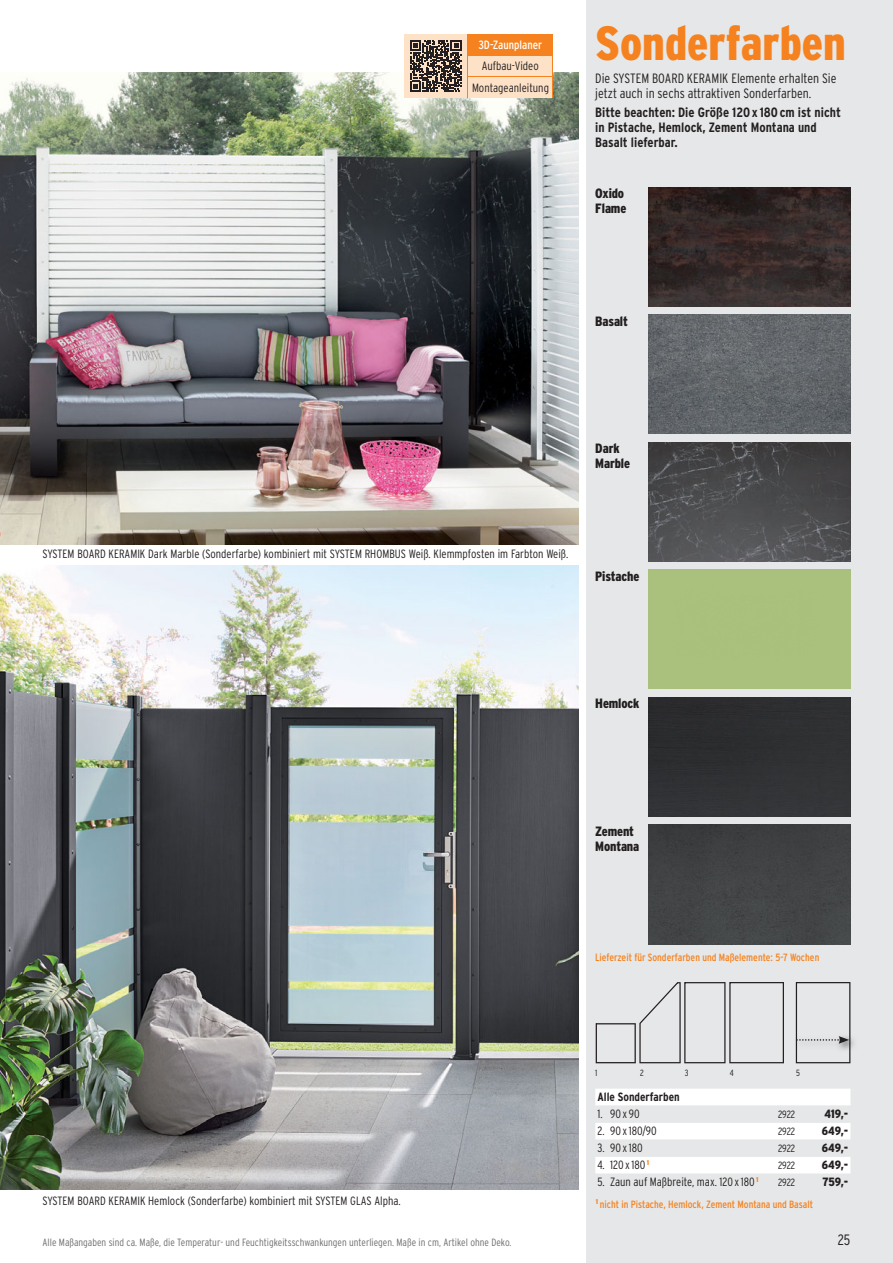
<style>
.page{position:relative;width:893px;height:1263px;background:#fff}
.page>*{position:absolute;margin:0;border:0;box-sizing:border-box;transform-origin:0 0}
.t1{font:900 condensed 48px "Interstate";color:#f5821f}
.t2{font:300 condensed 15px "Interstate";color:#231f20}
.t3{font:700 condensed 13.5px/15px "Interstate";color:#231f20}
.t4{font:300 condensed 13.5px/15px "Interstate";color:#231f20}
.t5{font:900 condensed 13.5px/15px "Interstate";letter-spacing:-.01em;color:#231f20}
.t6{font:300 condensed 12px/21.3px "Interstate";color:#231f20;text-align:center}
.t7{font:900 condensed 12px "Interstate";letter-spacing:-.005em;color:#231f20}
.t8{font:700 condensed 12px "Interstate";color:#231f20}
.t9{font:condensed 12px "Interstate";color:#fff}
.t10{font:300 condensed 10.5px "Interstate";color:#6d6e70}
.t11{font:condensed 10.5px "Interstate";color:#f5821f}
.t12{font:300 condensed 10.5px "Interstate";letter-spacing:-.015em;color:#231f20}
.t13{font:300 condensed 9px "Interstate";color:#231f20}
</style>
<div class="page">
<div style="left:587px;top:0;width:306px;height:1263px;background:#e6e7e8"></div>
<img style="left:795px;top:1033px;width:59px;height:20px">
<svg style="left:796px;top:982px;width:54px;height:81px"></svg>
<svg style="left:596px;top:982px;width:188px;height:81px"></svg>
<img style="left:0;top:72px;width:578px;height:472px">
<img style="left:0;top:566px;width:578px;height:623px">
<svg style="left:595px;top:1089px;width:255px;height:85px"></svg>
<div style="left:648px;top:825px;width:202px;height:119px;background:#424345"></div>
<div style="left:648px;top:697px;width:202px;height:119px;background:#2f3032"></div>
<img style="left:648px;top:442px;width:202px;height:119px">
<img style="left:648px;top:315px;width:202px;height:119px">
<img style="left:648px;top:187px;width:202px;height:119px">
<div style="left:404px;top:34px;width:149px;height:64px;background:#fee2c8"></div>
<div style="left:468px;top:34px;width:85px;height:21px;background:#f5821f"></div>
<hr style="left:467px;top:34px;width:1px;height:42px;background:#f5821f">
<svg style="left:467px;top:77px;width:1px;height:21px"></svg>
<hr style="left:552px;top:34px;width:1px;height:42px;background:#f5821f">
<svg style="left:552px;top:77px;width:1px;height:21px"></svg>
<hr style="left:467px;top:76px;width:86px;height:1px;background:#f5821f">
<svg style="left:410px;top:40px;width:51px;height:52px"></svg>
<p class="t9" style="left:478px;top:41px;width:65px">3D-Zaunplaner</p>
<p class="t6" style="left:472px;top:57px;width:78px">Aufbau-Video<br>Montageanleitung</p>
<h1 class="t1" style="left:595px;top:25px;width:252px">Sonderfarben</h1>
<p class="t4" style="left:595px;top:72px;width:243px">Die SYSTEM BOARD KERAMIK Elemente erhalten Sie jetzt auch in sechs attraktiven Sonderfarben.</p>
<p class="t3" style="left:595px;top:106px;width:247px">Bitte beachten: Die Größe 120 x 180 cm ist nicht in Pistache, Hemlock, Zement Montana und<br>Basalt lieferbar.</p>
<p class="t5" style="left:595px;top:187px;width:33px">Oxido<br>Flame</p>
<p class="t5" style="left:595px;top:314px;width:34px">Basalt</p>
<p class="t5" style="left:595px;top:442px;width:36px">Dark<br>Marble</p>
<p class="t6" style="left:43px;top:544px;width:527px">SYSTEM BOARD KERAMIK Dark Marble (Sonderfarbe) kombiniert mit SYSTEM RHOMBUS Weiß. Klemmpfosten im Farbton Weiß.</p>
<p class="t5" style="left:595px;top:569px;width:46px">Pistache</p>
<p class="t6" style="left:43px;top:1191px;width:360px">SYSTEM BOARD KERAMIK Hemlock (Sonderfarbe) kombiniert mit SYSTEM GLAS Alpha.</p>
<p class="t10" style="left:43px;top:1238px;width:470px">Alle Maßangaben sind ca. Maße, die Temperatur- und Feuchtigkeitsschwankungen unterliegen. Maße in cm, Artikel ohne Deko.</p>
<p class="t5" style="left:595px;top:697px;width:46px">Hemlock</p>
<p class="t5" style="left:595px;top:824px;width:46px">Zement<br>Montana</p>
<p class="t11" style="left:595px;top:953px;width:226px">Lieferzeit für Sonderfarben und Maßelemente: 5-7 Wochen</p>
<p class="t13" style="left:640px;top:1070px;width:5px">2</p>
<p class="t13" style="left:730px;top:1070px;width:5px">4</p>
<p class="t13" style="left:685px;top:1070px;width:5px">3</p>
<p class="t13" style="left:595px;top:1070px;width:4px">1</p>
<p class="t13" style="left:796px;top:1070px;width:5px">5</p>
<p class="t8" style="left:597px;top:1092px;width:84px">Alle Sonderfarben</p>
<p class="t6" style="left:597px;top:1104px;width:44px">1. 90 x 90</p>
<p class="t12" style="left:778px;top:1111px;width:19px">2922</p>
<p class="t7" style="left:824px;top:1109px;width:25px">419,-</p>
<p class="t6" style="left:597px;top:1121px;width:61px">2. 90 x 180/90</p>
<p class="t12" style="left:778px;top:1128px;width:19px">2922</p>
<p class="t7" style="left:822px;top:1126px;width:28px">649,-</p>
<p class="t6" style="left:597px;top:1138px;width:47px">3. 90 x 180</p>
<p class="t12" style="left:778px;top:1145px;width:19px">2922</p>
<p class="t7" style="left:822px;top:1143px;width:28px">649,-</p>
<p class="t6" style="left:597px;top:1155px;width:53px">4. 120 x 180 <sup>1</sup></p>
<p class="t12" style="left:778px;top:1162px;width:19px">2922</p>
<p class="t7" style="left:822px;top:1160px;width:28px">649,-</p>
<p class="t6" style="left:597px;top:1172px;width:163px">5. Zaun auf Maßbreite, max. 120 x 180 <sup>1</sup></p>
<p class="t12" style="left:778px;top:1179px;width:19px">2922</p>
<p class="t7" style="left:823px;top:1178px;width:27px">759,-</p>
<p class="t11" style="left:596px;top:1200px;width:219px"><sup>1</sup> nicht in Pistache, Hemlock, Zement Montana und Basalt</p>
<p class="t2" style="left:838px;top:1234px;width:14px">25</p>
</div>
